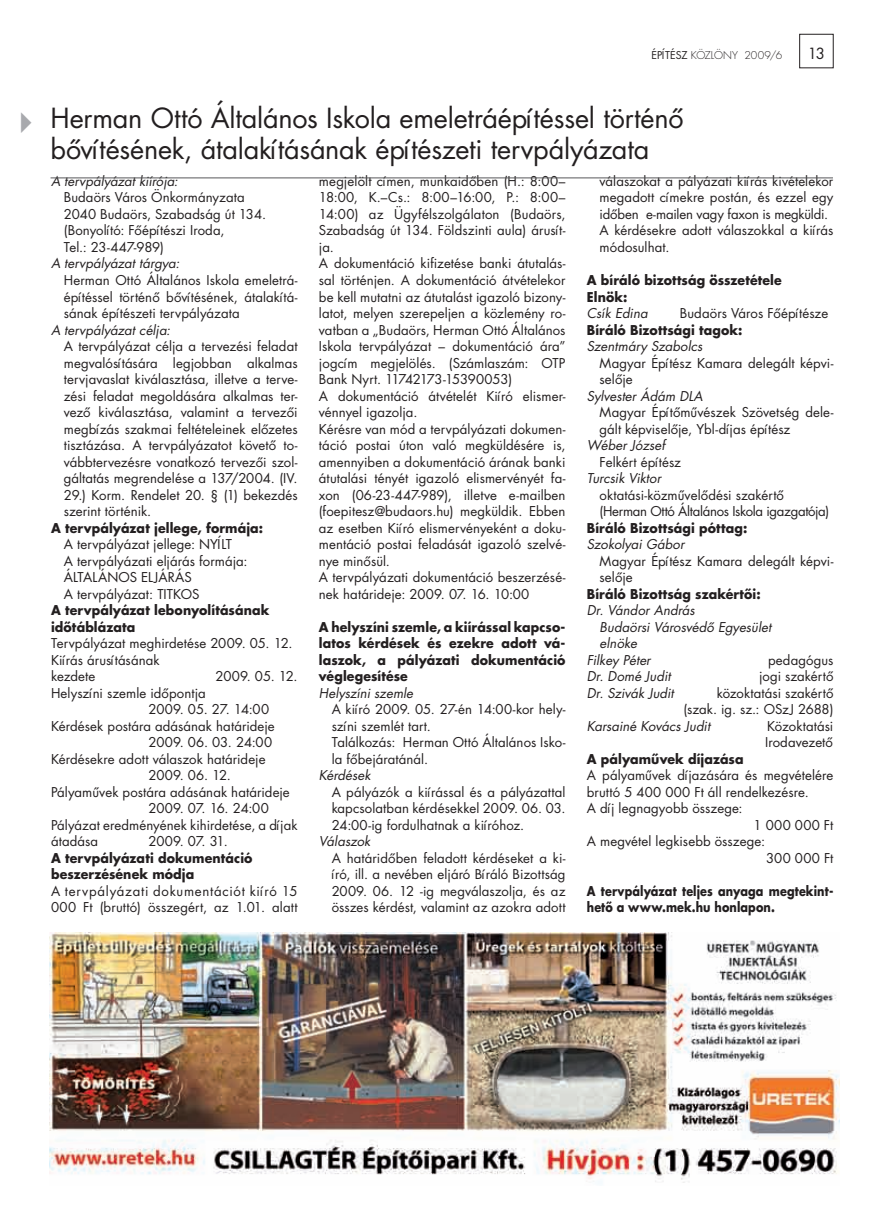
<style>
.page{position:relative;width:893px;height:1221px;background:#fff}
.page>*{position:absolute;margin:0;border:0;box-sizing:border-box;transform-origin:0 0}
.t1{font:27px/31.5px "Futura Book H";letter-spacing:-.01em;color:#231f20}
.t2{font:15px "Futura Book H";color:#231f20}
.t3{font:13.2px/16.5px "Futura Book H";letter-spacing:.005em;color:#231f20}
.t4{font:13.2px/16.5px "Futura Bold H";letter-spacing:.01em;color:#231f20;scale:.95 1}
.t5{font:13.2px "Futura Book Oblique H";letter-spacing:.005em;color:#231f20}
.t6{font:13.2px/16.5px "Futura Book H";letter-spacing:.04em;color:#231f20}
.t7{font:13.2px/16.5px "Futura Book H";letter-spacing:-.02em;color:#231f20}
.t8{font:13.2px/16.5px "Futura Bold H";letter-spacing:.01em;color:#231f20;scale:.85 1}
.t9{font:10.5px "Futura Light H";letter-spacing:.005em;color:#231f20}
.s1{font-family:"Futura Book H"}
</style>
<div class="page">
<div style="left:799px;top:34px;width:34px;height:34px;border:1px solid #231f20"></div>
<hr style="left:51px;top:178px;width:782px;height:1px;background:#57585a">
<img style="left:50px;top:932px;width:789px;height:251px">
<p class="t9" style="left:651px;top:48px;width:132px"><span class="s1">Építész</span> Közlöny 2009/6</p>
<p class="t2" style="left:808px;top:43px;width:16px">13</p>
<h1 class="t1" style="left:50px;top:101px;width:635px">Herman Ottó Általános Iskola emeletráépítéssel történô bôvítésének, átalakításának építészeti tervpályázata</h1>
<p class="t5" style="left:51px;top:172px;width:128px">A tervpályázat kiírója:</p>
<p class="t3" style="left:64px;top:189px;width:204px">Budaörs Város Önkormányzata<br>2040 Budaörs, Szabadság út 134. (Bonyolító: Fôépítészi Iroda,<br>Tel.: 23 -447-989)</p>
<p class="t5" style="left:51px;top:254px;width:130px">A tervpályázat tárgya:</p>
<p class="t3" style="left:64px;top:272px;width:235px;text-align:justify">Herman Ottó Általános Iskola emeletrá&shy;építéssel történô bôvítésének, átalakítá&shy;sának építészeti tervpályázata</p>
<p class="t5" style="left:51px;top:320px;width:121px">A tervpályázat célja:</p>
<p class="t3" style="left:64px;top:338px;width:235px;text-align:justify">A tervpályázat célja a tervezési feladat megvalósítására legjobban alkalmas tervjavaslat kiválasztása, illetve a terve&shy;zési feladat megoldására alkalmas ter&shy;vezô kiválasztása, valamint a tervezôi megbízás szakmai feltételeinek elôzetes tisztázása. A tervpályázatot követô to&shy;vábbtervezésre vonatkozó tervezôi szol&shy;gáltatás megrendelése a 137/2004. (IV.<br>29.) Korm. Rendelet 20. § (1) bekezdés szerint történik.</p>
<p class="t4" style="left:51px;top:519px;width:225px">A tervpályázat jellege, formája:</p>
<p class="t3" style="left:64px;top:536px;width:185px">A tervpályázat jellege: NYÍLT<br>A tervpályázati eljárás formája:<br>ÁLTALÁN OS ELJÁRÁS<br>A tervpályázat: TITKOS</p>
<p class="t4" style="left:51px;top:601px;width:231px">A tervpályázat lebonyolításának idô-táblázata</p>
<p class="t3" style="left:51px;top:635px;width:243px">Tervpályázat meghirdetése 2009. 05. 12.<br>Kiírás árusításának<br>kezdete</p>
<p class="t3" style="left:216px;top:668px;width:84px">2009. 05. 12.</p>
<p class="t3" style="left:51px;top:684px;width:156px">Helyszíni szemle idôpontja</p>
<p class="t3" style="left:149px;top:701px;width:122px">2009. 05. 27. 14:00</p>
<p class="t3" style="left:51px;top:717px;width:225px">Kérdések postára adásának határideje</p>
<p class="t3" style="left:149px;top:734px;width:125px">2009. 06. 03. 24:00</p>
<p class="t3" style="left:51px;top:750px;width:216px">Kérdésekre adott válaszok határideje</p>
<p class="t3" style="left:149px;top:767px;width:84px">2009. 06. 12.</p>
<p class="t3" style="left:51px;top:783px;width:240px">Pályamûvek postára adásának határideje</p>
<p class="t3" style="left:149px;top:800px;width:122px">2009. 07. 16. 24:00</p>
<p class="t3" style="left:51px;top:816px;width:248px">Pályázat eredményének kihirdetése, a díjak</p>
<p class="t3" style="left:51px;top:833px;width:49px">átadása</p>
<p class="t3" style="left:149px;top:833px;width:81px">2009. 07. 31.</p>
<p class="t4" style="left:51px;top:849px;width:214px">A tervpályázati dokumentáció be-szer-zésének módja</p>
<p class="t6" style="left:51px;top:882px;width:248px">A tervpályázati dokumentációt kiíró 15<br>000 Ft (bruttó) összegért, az 1.01. alatt</p>
<p class="t3" style="left:319px;top:173px;width:248px">megjelölt címen, munkaidôben (H.: 8:00– 18:00, K.–Cs.: 8:00–16:00, P.: 8:00– 14:00) az Ügyfélszolgálaton (Budaörs, Szabadság út 134. Földszinti aula) árusít&shy;ja.<br>A dokumentáció kifizetése banki átutalás&shy;sal történjen. A dokumentáció átvételekor be kell mutatni az átutalást igazoló bizony&shy;latot, melyen szerepeljen a közlemény ro&shy;vatban a „Budaörs, Herman Ottó Általános Iskola tervpályázat – dokumentáció ára” jogcím megjelölés. (Számlaszám: OTP Bank Nyrt. 11742173-15390053)<br>A dokumentáció átvételét Kiíró elismer&shy;vénnyel igazolja.<br>Kérésre van mód a tervpályázati dokumen&shy;táció postai úton való megküldésére is, amennyiben a dokumentáció árának banki átutalási tényét igazoló elismervényét fa&shy;xon (06-23-447-989), illetve e-mailben (foepitesz@budaors.hu) megküldik. Ebben az esetben Kiíró elismervényeként a doku&shy;mentáció postai feladását igazoló szelvé&shy;nye minôsül.<br>A tervpályázati dokumentáció beszerzésé&shy;nek határideje: 2009. 07. 16. 10:00</p>
<p class="t4" style="left:319px;top:618px;width:261px;text-align:justify">A helyszíni szemle, a kiírással kap-cso&shy;latos kérdések és ezekre adott vá&shy;laszok, a pályázati dokumentáció véglegesítése</p>
<p class="t5" style="left:319px;top:683px;width:96px">Helyszíni szemle</p>
<p class="t3" style="left:332px;top:701px;width:235px">A kiíró 2009. 05. 27-én 14:00-kor hely&shy;színi szemlét tart.<br>Találkozás: Herman Ottó Általános Isko&shy;la fôbejáratánál.</p>
<p class="t5" style="left:319px;top:766px;width:53px">Kérdések</p>
<p class="t3" style="left:332px;top:783px;width:235px;text-align:justify">A pályázók a kiírással és a pályázattal kapcsolatban kérdésekkel 2009. 06. 03.<br>24:00-ig fordulhatnak a kiíróhoz.</p>
<p class="t5" style="left:319px;top:832px;width:53px">Válaszok</p>
<p class="t3" style="left:332px;top:849px;width:235px;text-align:justify">A határidôben feladott kérdéseket a ki&shy;író, ill. a nevében eljáró Bíráló Bizottság 2009. 06. 12 -ig megválaszolja, és az összes kérdést, valamint az azokra adott</p>
<p class="t3" style="left:600px;top:173px;width:235px">válaszokat a pályázati kiírás kivételekor megadott címekre postán, és ezzel egy idôben e-mailen vagy faxon is megküldi.<br>A kérdésekre adott válaszokkal a kiírás módosulhat.</p>
<p class="t4" style="left:587px;top:271px;width:207px">A bíráló bizottság összetétele<br>Elnök:</p>
<p class="t5" style="left:587px;top:304px;width:62px">Csík Edina</p>
<p class="t3" style="left:680px;top:305px;width:150px">Budaörs Város Fôépítésze</p>
<p class="t4" style="left:587px;top:321px;width:165px">Bíráló Bizottsági tagok:</p>
<p class="t5" style="left:587px;top:337px;width:117px">Szentmáry Szabolcs</p>
<p class="t3" style="left:600px;top:354px;width:235px">Magyar Építész Kamara delegált képvi&shy;selôje</p>
<p class="t5" style="left:587px;top:386px;width:118px">Sylvester Ádám DLA</p>
<p class="t3" style="left:600px;top:404px;width:235px">Magyar Építômûvészek Szövetség dele&shy;gált képviselôje, Ybl-díjas építész</p>
<p class="t5" style="left:587px;top:436px;width:80px">Wéber József</p>
<p class="t3" style="left:600px;top:453px;width:83px">Felkért építész</p>
<p class="t5" style="left:587px;top:469px;width:76px">Turcsik Viktor</p>
<p class="t7" style="left:600px;top:486px;width:231px">oktatási-közmûvelôdési szakértô (Herman Ottó Általános Iskola igazgatója)</p>
<p class="t4" style="left:587px;top:519px;width:170px">Bíráló Bizottsági póttag:</p>
<p class="t5" style="left:587px;top:535px;width:99px">Szokolyai Gábor</p>
<p class="t3" style="left:600px;top:552px;width:235px">Magyar Építész Kamara delegált képvi&shy;selôje</p>
<p class="t4" style="left:587px;top:585px;width:184px">Bíráló Bizottság szakértôi:</p>
<p class="t5" style="left:587px;top:601px;width:109px">Dr. Vándor András</p>
<p class="t5" style="left:600px;top:617px;width:173px">Budaörsi Városvédô Egyesület</p>
<p class="t5" style="left:600px;top:634px;width:39px">elnöke</p>
<p class="t5" style="left:587px;top:650px;width:65px">Filkey Péter</p>
<p class="t3" style="left:768px;top:651px;width:67px">pedagógus</p>
<p class="t5" style="left:587px;top:667px;width:85px">Dr. Domé Judit</p>
<p class="t3" style="left:759px;top:668px;width:76px">jogi szakértô</p>
<p class="t5" style="left:587px;top:683px;width:88px">Dr. Szivák Judit</p>
<p class="t3" style="left:683px;top:684px;width:151px;text-align:right">közoktatási szakértô (szak. ig. sz.: OSzJ 2688)</p>
<p class="t5" style="left:587px;top:716px;width:125px">Karsainé Kovács Judit</p>
<p class="t3" style="left:765px;top:717px;width:70px">Közoktatási<br>Irodavezetô</p>
<p class="t4" style="left:587px;top:750px;width:167px">A pályamûvek díjazása</p>
<p class="t3" style="left:587px;top:767px;width:248px">A pályamûvek díjazására és megvételére</p>
<p class="t3" style="left:587px;top:783px;width:223px">bruttó 5 400 000 Ft áll rendelkezésre.</p>
<p class="t3" style="left:587px;top:800px;width:157px">A díj legnagyobb összege:</p>
<p class="t3" style="left:754px;top:816px;width:81px">1 000 000 Ft</p>
<p class="t3" style="left:587px;top:833px;width:180px">A megvétel legkisebb összege:</p>
<p class="t3" style="left:766px;top:849px;width:69px">300 000 Ft</p>
<p class="t8" style="left:587px;top:882px;width:290px">A tervpályázat teljes anyaga megtekint&shy;hetô a www.mek.hu honlapon.</p>
</div>
